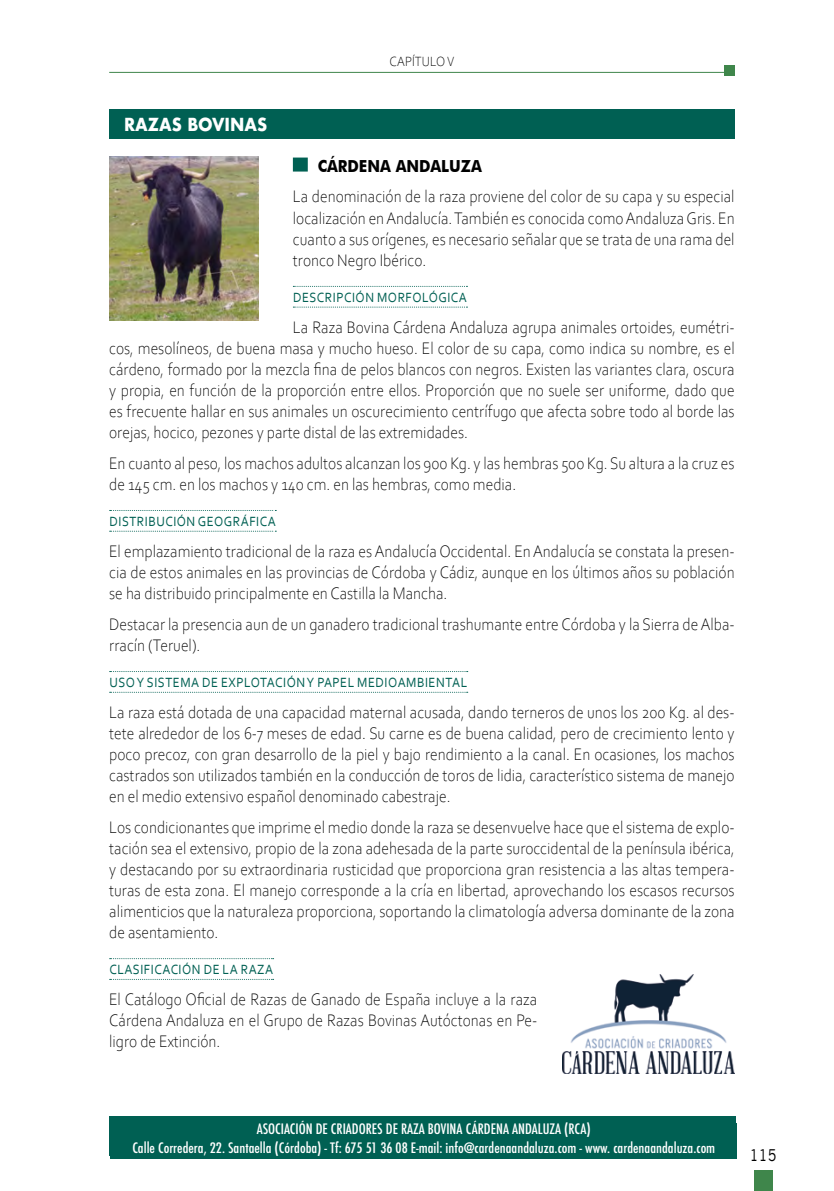
<style>
.page{position:relative;width:834px;height:1191px;background:#fff}
.page>*{position:absolute;margin:0;border:0;box-sizing:border-box;transform-origin:0 0}
.t1{font:300 17.5px/21px "Corbel";color:#000;text-align:justify;scale:.9 1}
.t2{font:700 17.5px "Futura";color:#fff;scale:.9 1}
.t3{font:700 16.62px "Futura BT";color:#000;scale:.9 1}
.t4{font:15.75px "News Gothic";color:#000;scale:.9 1}
.t5{font:500 condensed 14px/18.9px "Futura";color:#fff;text-align:center;scale:1.05 1}
.t6{font:14px "Corbel";letter-spacing:.04em;color:#006053;scale:.9 1}
.t7{font:300 14px "Corbel";letter-spacing:.01em;color:#000;scale:.9 1}
</style>
<div class="page">
<div style="left:753px;top:1169px;width:19px;height:22px;background:#3f864b"></div>
<hr style="left:109px;top:72px;width:625px;height:1px;background:#3f864b">
<div style="left:723px;top:66px;width:11px;height:10px;background:#3f864b"></div>
<div style="left:109px;top:1116px;width:626px;height:40px;background:#006053"></div>
<div style="left:109px;top:109px;width:625px;height:30px;background:#006053"></div>
<div style="left:293px;top:158px;width:15px;height:14px;background:#006053"></div>
<svg style="left:293px;top:286px;width:174px;height:1px"></svg>
<svg style="left:293px;top:307px;width:174px;height:1px"></svg>
<svg style="left:110px;top:510px;width:166px;height:1px"></svg>
<svg style="left:110px;top:531px;width:166px;height:1px"></svg>
<svg style="left:110px;top:671px;width:357px;height:1px"></svg>
<svg style="left:110px;top:692px;width:357px;height:1px"></svg>
<svg style="left:110px;top:958px;width:163px;height:1px"></svg>
<svg style="left:110px;top:979px;width:163px;height:1px"></svg>
<img style="left:109px;top:156px;width:149px;height:164px">
<img style="left:562px;top:974px;width:172px;height:99px">
<div style="left:110px;top:1122px;width:627px;height:36px;background:#006053"></div>
<p class="t2" style="left:124px;top:112px;width:161px">RAZAS BOVINAS</p>
<p class="t7" style="left:389px;top:53px;width:73px">CAPÍTULO V</p>
<p class="t3" style="left:317px;top:155px;width:184px">CÁRDENA ANDALUZA</p>
<p class="t1" style="left:293px;top:185px;width:492px">La denominación de la raza proviene del color de su capa y su especial localización en Andalucía. También es conocida como Andaluza Gris. En cuanto a sus orígenes, es necesario señalar que se trata de una rama del tronco Negro Ibérico.</p>
<p class="t6" style="left:293px;top:288px;width:194px">DESCRIPCIÓN MORFOLÓGICA</p>
<p class="t1" style="left:109px;top:316px;width:696px;text-indent:184px">La Raza Bovina Cárdena Andaluza agrupa animales ortoides, eumétri&shy;cos, mesolíneos, de buena masa y mucho hueso. El color de su capa, como indica su nombre, es el cárdeno, formado por la mezcla fina de pelos blancos con negros. Existen las variantes clara, oscura y propia, en función de la proporción entre ellos. Proporción que no suele ser uniforme, dado que es frecuente hallar en sus animales un oscurecimiento centrífugo que afecta sobre todo al borde las orejas, hocico, pezones y parte distal de las extremidades.</p>
<p class="t1" style="left:109px;top:451px;width:696px">En cuanto al peso, los machos adultos alcanzan los 900 Kg. y las hembras 500 Kg. Su altura a la cruz es de 145 cm. en los machos y 140 cm. en las hembras, como media.</p>
<p class="t6" style="left:109px;top:512px;width:186px">DISTRIBUCIÓN GEOGRÁFICA</p>
<p class="t1" style="left:109px;top:540px;width:696px">El emplazamiento tradicional de la raza es Andalucía Occidental. En Andalucía se constata la presen&shy;cia de estos animales en las provincias de Córdoba y Cádiz, aunque en los últimos años su población se ha distribuido principalmente en Castilla la Mancha.</p>
<p class="t1" style="left:109px;top:612px;width:696px">Destacar la presencia aun de un ganadero tradicional trashumante entre Córdoba y la Sierra de Alba&shy;rracín (Teruel).</p>
<p class="t6" style="left:109px;top:673px;width:399px">USO Y SISTEMA DE EXPLOTACIÓN Y PAPEL MEDIOAMBIENTAL</p>
<p class="t1" style="left:109px;top:701px;width:696px">La raza está dotada de una capacidad maternal acusada, dando terneros de unos los 200 Kg. al des&shy;tete alrededor de los 6-7 meses de edad. Su carne es de buena calidad, pero de crecimiento lento y poco precoz, con gran desarrollo de la piel y bajo rendimiento a la canal. En ocasiones, los machos castrados son utilizados también en la conducción de toros de lidia, característico sistema de manejo en el medio extensivo español denominado cabestraje.</p>
<p class="t1" style="left:109px;top:815px;width:696px">Los condicionantes que imprime el medio donde la raza se desenvuelve hace que el sistema de explo&shy;tación sea el extensivo, propio de la zona adehesada de la parte suroccidental de la península ibérica, y destacando por su extraordinaria rusticidad que proporciona gran resistencia a las altas tempera&shy;turas de esta zona. El manejo corresponde a la cría en libertad, aprovechando los escasos recursos alimenticios que la naturaleza proporciona, soportando la climatología adversa dominante de la zona de asentamiento.</p>
<p class="t6" style="left:109px;top:960px;width:183px">CLASIFICACIÓN DE LA RAZA</p>
<p class="t1" style="left:109px;top:988px;width:477px">El Catálogo Oficial de Razas de Ganado de España incluye a la raza Cárdena Andaluza en el Grupo de Razas Bovinas Autóctonas en Pe&shy;ligro de Extinción.</p>
<p class="t5" style="left:132px;top:1119px;width:556px">ASOCIACIÓN DE CRIADORES DE RAZA BOVINA CÁRDENA ANDALUZA (RCA)<br>Calle Corredera, 22. Santaella (Córdoba) - Tf: 675 51 36 08 E-mail: info@cardenaandaluza.com - www. cardenaandaluza.com</p>
<p class="t4" style="left:749px;top:1146px;width:31px">115</p>
</div>
